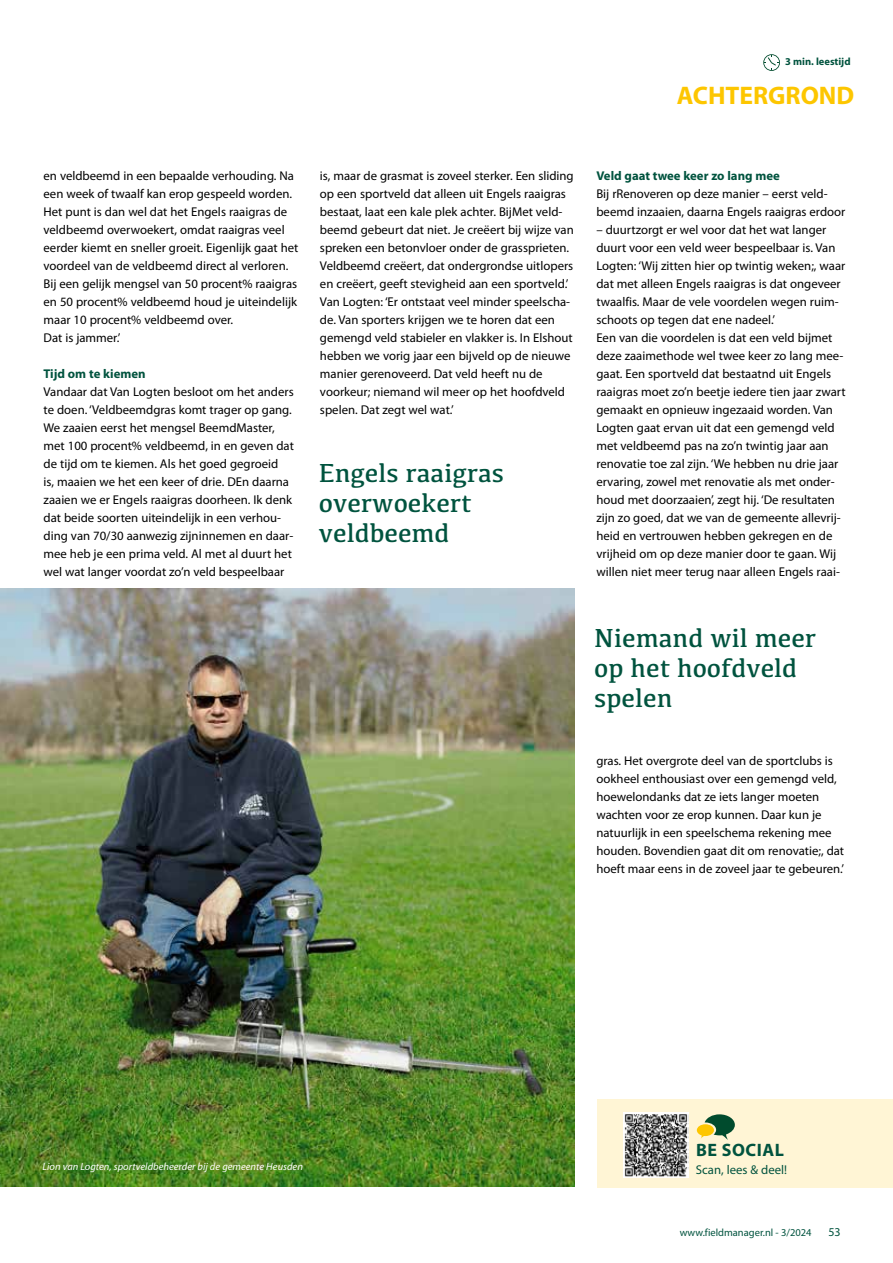
<style>
.page{position:relative;width:893px;height:1263px;background:#fff}
.page>*{position:absolute;margin:0;border:0;box-sizing:border-box;transform-origin:0 0}
.t1{font:27px/30px "Kefa";color:#00533e}
.t2{font:700 25.5px "Myriad Pro";color:#fdc600}
.t3{font:700 18px "Myriad Pro";letter-spacing:.03em;color:#00533e}
.t4{font:12.75px/18px "Myriad Pro";color:#000}
.t5{font:700 12.75px "Myriad Pro";color:#00533e}
.t6{font:12.75px "Myriad Pro";color:#00533e}
.t7{font:12px "Myriad Pro";color:#00533e}
.t8{font:italic 10.5px "Myriad Pro";color:#fff}
.t9{font:10.5px "Myriad Pro";color:#00533e}
.t10{font:700 10.5px "Myriad Pro";color:#00533e}
</style>
<div class="page">
<img style="left:0;top:589px;width:574px;height:597px">
<svg style="left:763px;top:54px;width:17px;height:17px"></svg>
<div style="left:598px;top:1099px;width:295px;height:88px;background:#fff5d5"></div>
<img style="left:623px;top:1112px;width:66px;height:66px">
<svg style="left:697px;top:1114px;width:38px;height:26px"></svg>
<p class="t10" style="left:785px;top:55px;width:67px">3 min. leestijd</p>
<h2 class="t2" style="left:677px;top:79px;width:179px">ACHTERGROND</h2>
<p class="t4" style="left:44px;top:167px;width:256px">en veldbeemd in een bepaalde verhouding. Na een week of twaalf kan erop gespeeld worden.<br>Het punt is dan wel dat het Engels raaigras de veldbeemd overwoekert, omdat raaigras veel eerder kiemt en sneller groeit. Eigenlijk gaat het voordeel van de veldbeemd direct al verloren.<br>Bij een gelijk mengsel van 50 procent% raaigras en 50 procent% veldbeemd houd je uiteindelijk maar 10 procent% veldbeemd over.<br>Dat is jammer.’</p>
<p class="t5" style="left:44px;top:365px;width:104px">Tijd om te kiemen</p>
<p class="t4" style="left:44px;top:383px;width:252px">Vandaar dat Van Logten besloot om het anders te doen. ‘Veldbeemdgras komt trager op gang.<br>We zaaien eerst het mengsel BeemdMaster, met 100 procent% veldbeemd, in en geven dat de tijd om te kiemen. Als het goed gegroeid<br>is, maaien we het een keer of drie. DEn daarna zaaien we er Engels raaigras doorheen. Ik denk dat beide soorten uiteindelijk in een verhou&shy;ding van 70/30 aanwezig zijninnemen en daar&shy;mee heb je een prima veld. Al met al duurt het wel wat langer voordat zo’n veld bespeelbaar</p>
<p class="t4" style="left:320px;top:167px;width:255px">is, maar de grasmat is zoveel sterker. Een sliding op een sportveld dat alleen uit Engels raaigras bestaat, laat een kale plek achter. BijMet veld&shy;beemd gebeurt dat niet. Je creëert bij wijze van spreken een betonvloer onder de grassprieten.<br>Veldbeemd creëert, dat ondergrondse uitlopers en creëert, geeft stevigheid aan een sportveld.’ Van Logten: ‘Er ontstaat veel minder speelscha&shy;de. Van sporters krijgen we te horen dat een gemengd veld stabieler en vlakker is. In Elshout hebben we vorig jaar een bijveld op de nieuwe manier gerenoveerd. Dat veld heeft nu de voorkeur; niemand wil meer op het hoofdveld spelen. Dat zegt wel wat.’</p>
<p class="t5" style="left:596px;top:167px;width:185px">Veld gaat twee keer zo lang mee</p>
<p class="t4" style="left:596px;top:185px;width:250px">Bij rRenoveren op deze manier – eerst veld&shy;beemd inzaaien, daarna Engels raaigras erdoor</p>
<p class="t4" style="left:596px;top:221px;width:251px">– duurtzorgt er wel voor dat het wat langer duurt voor een veld weer bespeelbaar is. Van Logten: ‘Wij zitten hier op twintig weken;, waar dat met alleen Engels raaigras is dat ongeveer twaalfis. Maar de vele voordelen wegen ruim&shy;schoots op tegen dat ene nadeel.’<br>Een van die voordelen is dat een veld bijmet deze zaaimethode wel twee keer zo lang mee&shy;gaat. Een sportveld dat bestaatnd uit Engels raaigras moet zo’n beetje iedere tien jaar zwart gemaakt en opnieuw ingezaaid worden. Van Logten gaat ervan uit dat een gemengd veld met veldbeemd pas na zo’n twintig jaar aan renovatie toe zal zijn. ‘We hebben nu drie jaar ervaring, zowel met renovatie als met onder&shy;houd met doorzaaien’, zegt hij. ‘De resultaten zijn zo goed, dat we van de gemeente allevrij&shy;heid en vertrouwen hebben gekregen en de vrijheid om op deze manier door te gaan. Wij willen niet meer terug naar alleen Engels raai-</p>
<h1 class="t1" style="left:319px;top:458px;width:187px">Engels raaigras overwoekert veldbeemd</h1>
<h1 class="t1" style="left:594px;top:622px;width:223px">Niemand wil meer op het hoofdveld spelen</h1>
<p class="t4" style="left:596px;top:752px;width:249px">gras. Het overgrote deel van de sportclubs is ookheel enthousiast over een gemengd veld, hoewelondanks dat ze iets langer moeten wachten voor ze erop kunnen. Daar kun je natuurlijk in een speelschema rekening mee houden. Bovendien gaat dit om renovatie;, dat hoeft maar eens in de zoveel jaar te gebeuren.’</p>
<p class="t8" style="left:43px;top:1160px;width:262px">Lion van Logten, sportveldbeheerder bij de gemeente Heusden</p>
<h3 class="t3" style="left:696px;top:1138px;width:89px">BE SOCIAL</h3>
<p class="t6" style="left:696px;top:1162px;width:93px">Scan, lees &amp; deel!</p>
<p class="t9" style="left:680px;top:1226px;width:133px">www.fieldmanager.nl - 3/2024</p>
<p class="t7" style="left:828px;top:1224px;width:14px">53</p>
</div>
